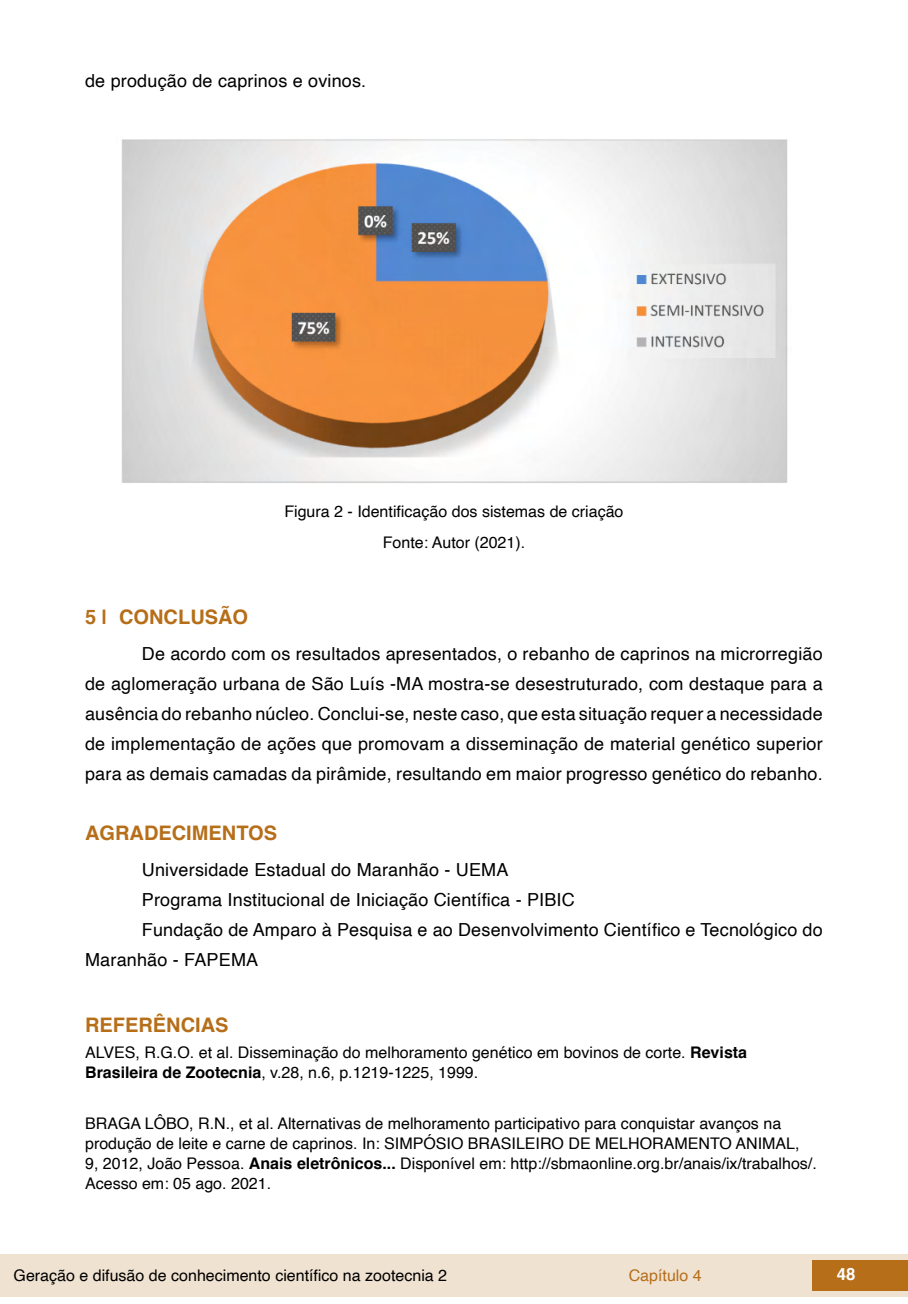
<style>
.page{position:relative;width:908px;height:1304px;background:#fff}
.page>*{position:absolute;margin:0;border:0;box-sizing:border-box;transform-origin:0 0}
.t1{font:700 20px "Helvetica";color:#b66e19}
.t2{font:18px/30px "Helvetica";letter-spacing:.01em;color:#000;text-align:justify}
.t3{font:700 16.8px "Helvetica";color:#fff}
.t4{font:16px/20px "Helvetica";color:#000}
.t5{font:16px "Helvetica";color:#b66e19}
.s1{font-weight:700}
</style>
<div class="page">
<div style="left:0;top:1254px;width:906px;height:43px;background:#f0e2d1"></div>
<div style="left:812px;top:1261px;width:95px;height:30px;background:#b66e19"></div>
<img style="left:121px;top:139px;width:667px;height:344px">
<p class="t2" style="left:85px;top:66px;width:282px">de produção de caprinos e ovinos.</p>
<p class="t4" style="left:284px;top:497px;width:340px;line-height:30.6px;text-align:center">Figura 2 - Identificação dos sistemas de criação<br>Fonte: Autor (2021).</p>
<p class="t1" style="left:85px;top:601px;width:164px">5 | CONCLUSÃO</p>
<p class="t2" style="left:85px;top:639px;width:738px;text-indent:57px">De acordo com os resultados apresentados, o rebanho de caprinos na microrregião de aglomeração urbana de São Luís -MA mostra-se desestruturado, com destaque para a ausência do rebanho núcleo. Conclui-se, neste caso, que esta situação requer a necessidade de implementação de ações que promovam a disseminação de material genético superior para as demais camadas da pirâmide, resultando em maior progresso genético do rebanho.</p>
<p class="t1" style="left:85px;top:817px;width:193px">AGRADECIMENTOS</p>
<p class="t2" style="left:142px;top:855px;width:368px">Universidade Estadual do Maranhão - UEMA</p>
<p class="t2" style="left:142px;top:885px;width:434px">Programa Institucional de Iniciação Científica - PIBIC</p>
<p class="t2" style="left:142px;top:915px;width:682px">Fundação de Amparo à Pesquisa e ao Desenvolvimento Científico e Tecnológico do</p>
<p class="t2" style="left:85px;top:945px;width:174px">Maranhão - FAPEMA</p>
<p class="t1" style="left:85px;top:1009px;width:145px">REFERÊNCIAS</p>
<p class="t4" style="left:85px;top:1043px;width:663px">ALVES, R.G.O. et al. Disseminação do melhoramento genético em bovinos de corte. <span class="s1">Revista<br>Brasileira de Zootecnia</span>, v.28, n.6, p.1219-1225, 1999.</p>
<p class="t4" style="left:85px;top:1114px;width:733px">BRAGA LÔBO, R.N., et al. Alternativas de melhoramento participativo para conquistar avanços na produção de leite e carne de caprinos. In: SIMPÓSIO BRASILEIRO DE MELHORAMENTO ANIMAL, 9, 2012, João Pessoa. <span class="s1">Anais eletrônicos...</span> Disponível em: http://sbmaonline.org.br/anais/ix/trabalhos/.<br>Acesso em: 05 ago. 2021.</p>
<p class="t4" style="left:14px;top:1266px;width:435px">Geração e difusão de conhecimento científico na zootecnia 2</p>
<p class="t5" style="left:628px;top:1263px;width:74px">Capítulo 4</p>
<p class="t3" style="left:836px;top:1261px;width:20px">48</p>
</div>
